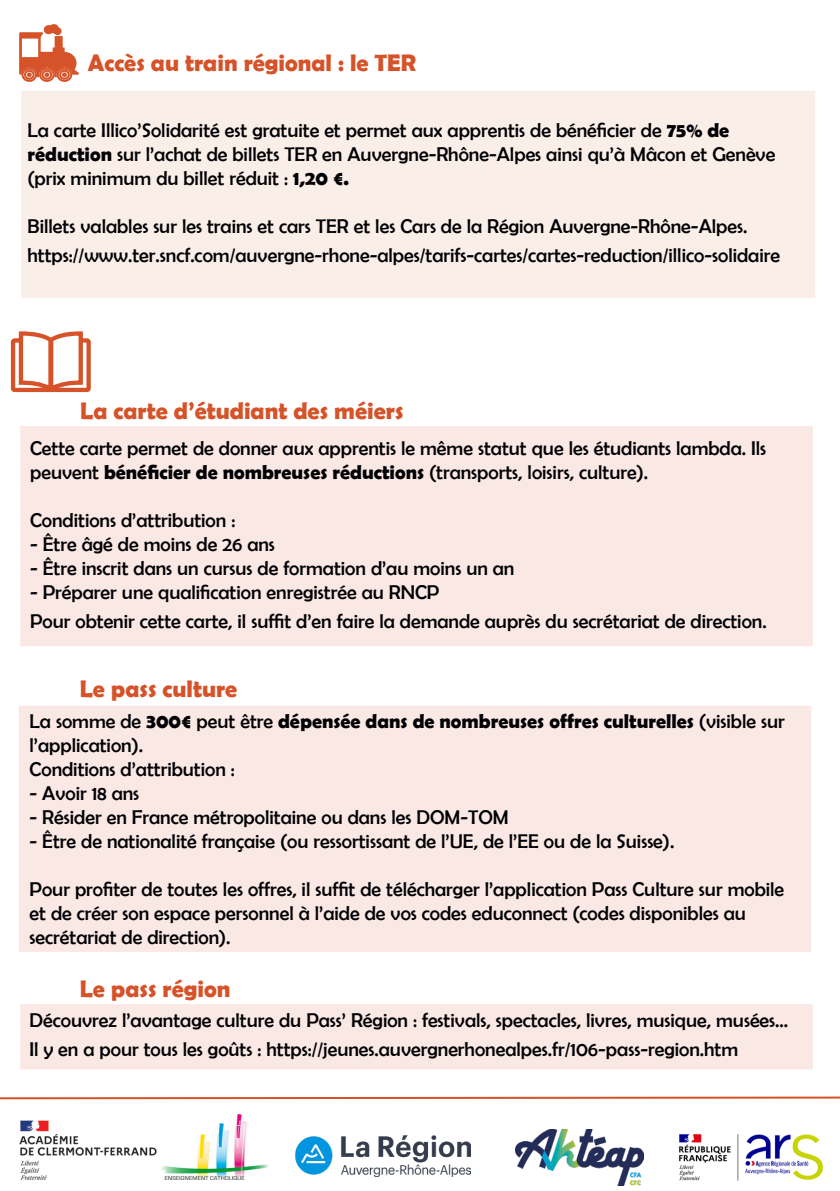
<style>
.page{position:relative;width:840px;height:1191px;background:#fff}
.page>*{position:absolute;margin:0;border:0;box-sizing:border-box;transform-origin:0 0}
.t1{font:700 24px "Berlin Sans FB Demi";color:#d65228}
.t2{font:20px/24px "Berlin Sans FB";color:#010105}
.t3{font:700 20px/24px "Berlin Sans FB Demi";color:#010105}
.s1{font-family:"Berlin Sans FB Demi";font-weight:700}
.s2{font-family:"Berlin Sans FB";font-weight:400}
</style>
<div class="page">
<svg style="left:10px;top:331px;width:81px;height:62px"></svg>
<div style="left:20px;top:426px;width:792px;height:220px;background:#f9e8e3"></div>
<div style="left:19px;top:705px;width:791px;height:247px;background:#f9e8e3"></div>
<div style="left:20px;top:1004px;width:792px;height:65px;background:#f9e8e3"></div>
<svg style="left:19px;top:24px;width:60px;height:58px"></svg>
<div style="left:21px;top:91px;width:793px;height:207px;background:#faeee9"></div>
<svg style="left:0;top:1096px;width:839px;height:4px"></svg>
<img style="left:19px;top:1120px;width:138px;height:60px">
<img style="left:161px;top:1114px;width:107px;height:66px">
<img style="left:295px;top:1135px;width:175px;height:41px">
<img style="left:515px;top:1129px;width:128px;height:56px">
<img style="left:679px;top:1134px;width:144px;height:47px">
<p class="t1" style="left:88px;top:49px;width:330px">Accès au train régional : le TER</p>
<p class="t2" style="left:28px;top:118px;width:749px">La carte Illico’Solidarité est gratuite et permet aux apprentis de bénéficier de <span class="s1">75% de réduction</span> sur l’achat de billets TER en Auvergne-Rhône-Alpes ainsi qu’à Mâcon et Genève (prix minimum du billet réduit : <span class="s1">1,20 €.</span></p>
<p class="t2" style="left:28px;top:214px;width:721px">Billets valables sur les trains et cars TER et les Cars de la Région Auvergne-Rhône-Alpes.</p>
<p class="t2" style="left:28px;top:243px;width:753px">https://www.ter.sncf.com/auvergne-rhone-alpes/tarifs-cartes/cartes-reduction/illico-solidaire</p>
<p class="t1" style="left:80px;top:396px;width:325px">La carte d’étudiant des méiers</p>
<p class="t2" style="left:30px;top:436px;width:737px">Cette carte permet de donner aux apprentis le même statut que les étudiants lambda. Ils peuvent <span class="s1">bénéficier de nombreuses réductions</span> (transports, loisirs, culture).</p>
<p class="t2" style="left:30px;top:508px;width:207px">Conditions d’attribution :</p>
<p class="t2" style="left:30px;top:532px;width:246px">- Être âgé de moins de 26 ans</p>
<p class="t2" style="left:30px;top:556px;width:485px">- Être inscrit dans un cursus de formation d’au moins un an</p>
<p class="t2" style="left:30px;top:580px;width:410px">- Préparer une qualification enregistrée au RNCP</p>
<p class="t2" style="left:30px;top:609px;width:737px">Pour obtenir cette carte, il suffit d’en faire la demande auprès du secrétariat de direction.</p>
<p class="t1" style="left:80px;top:675px;width:159px">Le pass culture</p>
<p class="t3" style="left:30px;top:708px;width:756px"><span class="s2">La somme de</span> 300€ <span class="s2">peut être</span> dépensée dans de nombreuses offres culturelles <span class="s2">(visible sur l’application).</span></p>
<p class="t2" style="left:30px;top:757px;width:207px">Conditions d’attribution :</p>
<p class="t2" style="left:30px;top:781px;width:111px">- Avoir 18 ans</p>
<p class="t2" style="left:30px;top:805px;width:480px">- Résider en France métropolitaine ou dans les DOM-TOM</p>
<p class="t2" style="left:30px;top:829px;width:646px">- Être de nationalité française (ou ressortissant de l’UE, de l’EE ou de la Suisse).</p>
<p class="t2" style="left:30px;top:877px;width:755px">Pour profiter de toutes les offres, il suffit de télécharger l’application Pass Culture sur mobile et de créer son espace personnel à l’aide de vos codes educonnect (codes disponibles au secrétariat de direction).</p>
<p class="t1" style="left:80px;top:974px;width:152px">Le pass région</p>
<p class="t2" style="left:30px;top:1007px;width:759px">Découvrez l’avantage culture du Pass’ Région : festivals, spectacles, livres, musique, musées...</p>
<p class="t2" style="left:30px;top:1036px;width:709px">Il y en a pour tous les goûts : https://jeunes.auvergnerhonealpes.fr/106-pass-region.htm</p>
</div>
